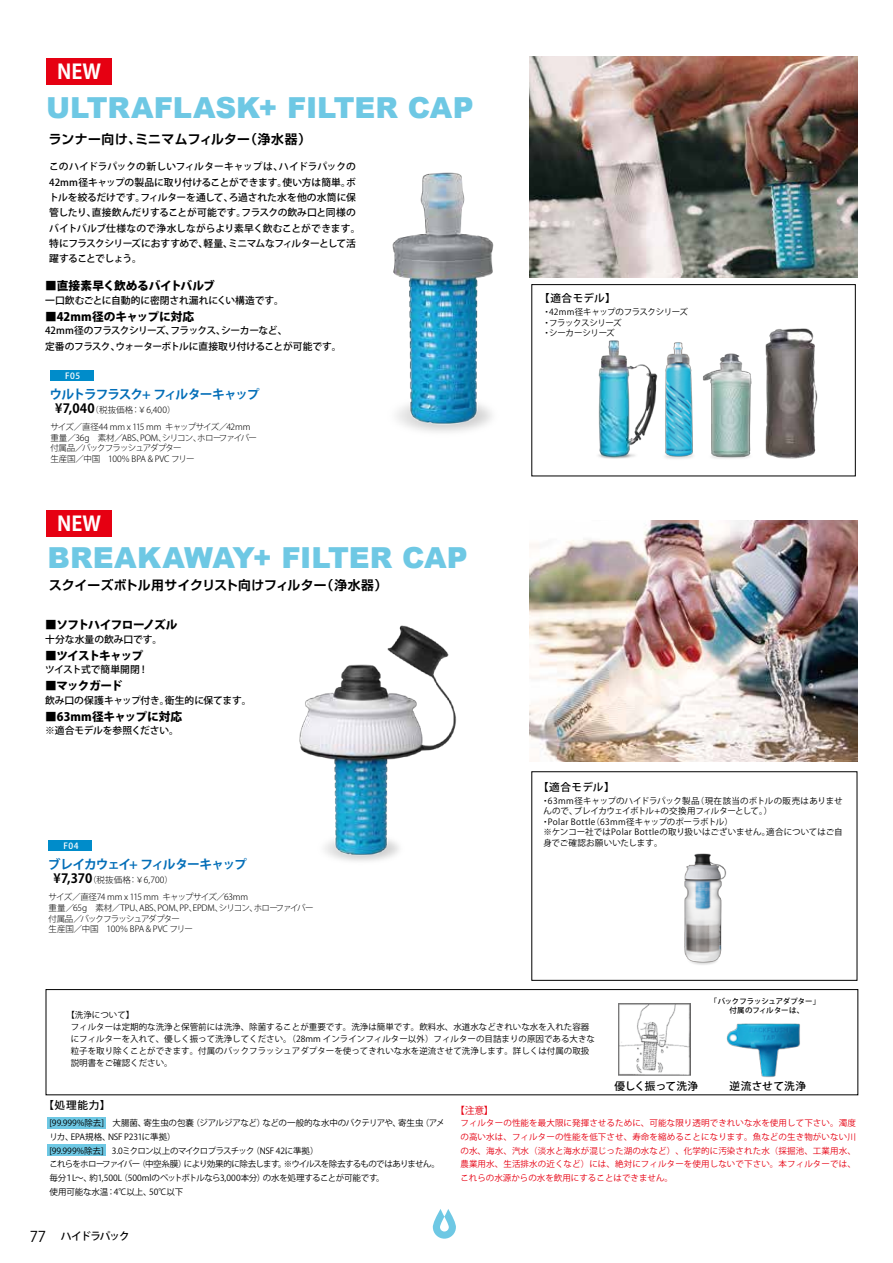
<style>
.page{position:relative;width:893px;height:1263px;background:#fff}
.page>*{position:absolute;margin:0;border:0;box-sizing:border-box;transform-origin:0 0}
.t1{font:900 28.95px "Arial";letter-spacing:-.005em;color:#6ec8e4}
.t2{font:700 20.1px "Koz Go Pro";letter-spacing:-.005em;color:#fff}
.t3{font:700 12.9px "Shin Go Pro De";letter-spacing:.02em;color:#000}
.t4{font:700 12.9px "Shin Go Pro De";letter-spacing:.045em;color:#000}
.t5{font:700 12.75px "Koz Go Pro";letter-spacing:-.09em;color:#036eb8}
.t6{font:800 11.7px "Koz Go Pro";letter-spacing:-.035em;color:#000}
.t7{font:800 11.7px "Koz Go Pro";letter-spacing:-.005em;color:#000}
.t8{font:800 11.7px "Koz Go Pro";letter-spacing:-.01em;color:#000}
.t9{font:800 11.7px "Koz Go Pro";letter-spacing:-.08em;color:#000}
.t10{font:500 10.65px "Koz Go Pro";letter-spacing:.015em;color:#000}
.t11{font:500 10.65px "Koz Go Pro";letter-spacing:-.095em;color:#000}
.t12{font:500 10.65px "Koz Go Pro";letter-spacing:-.015em;color:#000}
.t13{font:500 10.65px "Koz Go Pro";letter-spacing:.045em;color:#000}
.t14{font:500 9.75px/15.3px "Koz Go Pro";letter-spacing:-.025em;color:#000}
.t15{font:500 9.75px/15.3px "Koz Go Pro";letter-spacing:-.055em;color:#000}
.t16{font:500 9.75px "Koz Go Pro";color:#000}
.t17{font:500 9.75px "Koz Go Pro";letter-spacing:-.005em;color:#000}
.t18{font:9.75px "Koz Go Pro";color:#e60012}
.t19{font:8.55px/10.6px "Koz Go Pro";color:#000}
.t20{font:300 8.55px/10.6px "Koz Go Pro";letter-spacing:-.055em;color:#000}
.t21{font:8.55px/13.8px "Koz Go Pro";letter-spacing:-.035em;color:#000}
.t22{font:8.55px/13.8px "Koz Go Pro";color:#e60012;text-align:justify}
.t23{font:8.55px/10.6px "Koz Go Pro";letter-spacing:-.045em;color:#000}
.t24{font:500 8.55px "Koz Go Pro";letter-spacing:.06em;color:#fff}
.t25{font:500 7.5px/8.9px "Koz Go Pro";letter-spacing:-.02em;color:#000;text-align:center}
.s1{font-weight:700;font-size:12.75px}
.s2{font-weight:400;font-size:14.85px}
</style>
<div class="page">
<div style="left:46px;top:58px;width:65px;height:26px;background:#e60012"></div>
<div style="left:46px;top:510px;width:65px;height:27px;background:#e60012"></div>
<img style="left:392px;top:172px;width:162px;height:278px">
<img style="left:299px;top:450px;width:274px;height:425px">
<img style="left:529px;top:57px;width:329px;height:220px">
<img style="left:529px;top:521px;width:328px;height:240px">
<img style="left:806px;top:328px;width:12px;height:129px">
<img style="left:767px;top:328px;width:39px;height:131px">
<img style="left:598px;top:340px;width:169px;height:119px">
<img style="left:684px;top:853px;width:43px;height:112px">
<div style="left:47px;top:1117px;width:58px;height:12px;background:#6ec8e4"></div>
<div style="left:47px;top:1144px;width:58px;height:12px;background:#6ec8e4"></div>
<img style="left:619px;top:1004px;width:72px;height:71px">
<img style="left:726px;top:1023px;width:74px;height:54px">
<div style="left:46px;top:989px;width:812px;height:106px;border:1px solid #000"></div>
<div style="left:532px;top:284px;width:323px;height:192px;border:1px solid #000"></div>
<div style="left:51px;top:370px;width:43px;height:11px;background:#008cca"></div>
<div style="left:49px;top:841px;width:43px;height:10px;background:#008cca"></div>
<svg style="left:433px;top:1209px;width:23px;height:30px"></svg>
<h2 class="t2" style="left:57px;top:59px;width:45px">NEW</h2>
<h1 class="t1" style="left:46px;top:86px;width:429px">ULTRAFLASK+ FILTER CAP</h1>
<h3 class="t4" style="left:49px;top:128px;width:263px">ランナー向け、ミニマムフィルター（浄水器）</h3>
<p class="t14" style="left:49px;top:160px;width:313px">このハイドラパックの新しいフィルターキャップは、ハイドラパックの42mm径キャップの製品に取り付けることができます。使い方は簡単。ボトルを絞るだけです。フィルターを通して、ろ過された水を他の水筒に保管したり、直接飲んだりすることが可能です。フラスクの飲み口と同様のバイトバルブ仕様なので浄水しながらより素早く飲むことができます。特にフラスクシリーズにおすすめで、軽量、ミニマムなフィルターとして活躍することでしょう。</p>
<h3 class="t6" style="left:45px;top:278px;width:171px">■直接素早く飲めるバイトバルブ</h3>
<p class="t14" style="left:45px;top:293px;width:240px">一口飲むごとに自動的に密閉され漏れにくい構造です。</p>
<h3 class="t7" style="left:45px;top:309px;width:150px">■42mm径のキャップに対応</h3>
<p class="t15" style="left:45px;top:324px;width:298px">42mm径のフラスクシリーズ、フラックス、シーカーなど、<br>定番のフラスク、ウォーターボトルに直接取り付けることが可能です。</p>
<p class="t24" style="left:65px;top:370px;width:17px">F05</p>
<h3 class="t5" style="left:50px;top:386px;width:212px">ウルトラフラスク+ フィルターキャップ</h3>
<p class="t20" style="left:55px;top:404px;width:122px"><span class="s1">¥7,040</span>（税抜価格：￥6,400）</p>
<p class="t20" style="left:50px;top:422px;width:208px">サイズ／直径44 mm x 115 mm キャップサイズ／42mm重量／36g　素材／ABS、POM、シリコン、ホローファイバー付属品／バックフラッシュアダプター<br>生産国／中国　100％ BPA &amp; PVC フリー</p>
<h2 class="t2" style="left:57px;top:511px;width:45px">NEW</h2>
<h1 class="t1" style="left:48px;top:537px;width:422px">BREAKAWAY+ FILTER CAP</h1>
<h3 class="t3" style="left:49px;top:574px;width:340px">スクイーズボトル用サイクリスト向けフィルター（浄水器）</h3>
<h3 class="t6" style="left:45px;top:617px;width:134px">■ソフトハイフローノズル</h3>
<p class="t16" style="left:45px;top:633px;width:119px">十分な水量の飲み口です。</p>
<h3 class="t9" style="left:45px;top:648px;width:99px">■ツイストキャップ</h3>
<p class="t17" style="left:45px;top:663px;width:104px">ツイスト式で簡単開閉！</p>
<h3 class="t6" style="left:45px;top:678px;width:79px">■マックガード</h3>
<p class="t14" style="left:45px;top:693px;width:208px">飲み口の保護キャップ付き。衛生的に保てます。</p>
<h3 class="t8" style="left:45px;top:709px;width:138px">■63mm径キャップに対応</h3>
<p class="t14" style="left:45px;top:724px;width:135px">※適合モデルを参照ください。</p>
<p class="t24" style="left:63px;top:841px;width:17px">F04</p>
<h3 class="t5" style="left:48px;top:856px;width:200px">ブレイカウェイ+ フィルターキャップ</h3>
<p class="t20" style="left:53px;top:875px;width:121px"><span class="s1">¥7,370</span>（税抜価格：￥6,700）</p>
<p class="t20" style="left:49px;top:892px;width:267px">サイズ／直径74 mm x 115 mm キャップサイズ／63mm<br>重量／65g　素材／TPU、ABS、POM、PP、EPDM、シリコン、ホローファイバー付属品／バックフラッシュアダプター<br>生産国／中国　100％ BPA &amp; PVC フリー</p>
<p class="t10" style="left:539px;top:291px;width:78px">【適合モデル】</p>
<p class="t23" style="left:542px;top:307px;width:147px">・42mm径キャップのフラスクシリーズ・フラックスシリーズ<br>・シーカーシリーズ</p>
<p class="t10" style="left:538px;top:780px;width:78px">【適合モデル】</p>
<p class="t19" style="left:541px;top:795px;width:303px">・63mm径キャップのハイドラパック製品（現在該当のボトルの販売はありませんので、ブレイカウェイボトル+の交換用フィルターとして。）<br>・Polar Bottle（63mm径キャップのポーラボトル）<br>※ケンコー社ではPolar Bottleの取り扱いはございません。適合についてはご自身でご確認お願いいたします。</p>
<p class="t19" style="left:71px;top:1009px;width:526px;line-height:11.9px;text-indent:-4px">【洗浄について】<br>フィルターは定期的な洗浄と保管前には洗浄、除菌することが重要です。洗浄は簡単です。飲料水、水道水などきれいな水を入れた容器にフィルターを入れて、優しく振って洗浄してください。（28mm インラインフィルター以外）フィルターの目詰まりの原因である大きな粒子を取り除くことができます。付属のバックフラッシュアダプターを使ってきれいな水を逆流させて洗浄します。詳しくは付属の取扱説明書をご確認ください。</p>
<p class="t10" style="left:43px;top:1098px;width:69px">【処理能力】</p>
<p class="t18" style="left:455px;top:1104px;width:40px">【注意】</p>
<p class="t25" style="left:710px;top:997px;width:112px">「バックフラッシュアダプター」付属のフィルターは、</p>
<p class="t12" style="left:614px;top:1079px;width:85px">優しく振って洗浄</p>
<p class="t13" style="left:729px;top:1079px;width:78px">逆流させて洗浄</p>
<p class="t21" style="left:49px;top:1116px;width:397px">[99.999%除去]　大腸菌、寄生虫の包嚢（ジアルジアなど）などの一般的な水中のバクテリアや、寄生虫（アメリカ、EPA規格、NSF P231に準拠）<br>[99.999%除去]　3.0ミクロン以上のマイクロプラスチック（NSF 42に準拠）<br>これらをホローファイバー（中空糸膜）により効果的に除去します。※ウイルスを除去するものではありません。毎分１L～、約1,500L（500mlのペットボトルなら3,000本分）の水を処理することが可能です。<br>使用可能な水温：4℃以上、50℃以下</p>
<p class="t22" style="left:460px;top:1116px;width:397px">フィルターの性能を最大限に発揮させるために、可能な限り透明できれいな水を使用して下さい。濁度の高い水は、フィルターの性能を低下させ、寿命を縮めることになります。魚などの生き物がいない川の水、海水、汽水（淡水と海水が混じった湖の水など）、化学的に汚染された水（採掘池、工業用水、農業用水、生活排水の近くなど）には、絶対にフィルターを使用しないで下さい。本フィルターでは、これらの水源からの水を飲用にすることはできません。</p>
<p class="t11" style="left:30px;top:1229px;width:102px"><span class="s2">77　</span>ハイドラパック</p>
</div>
